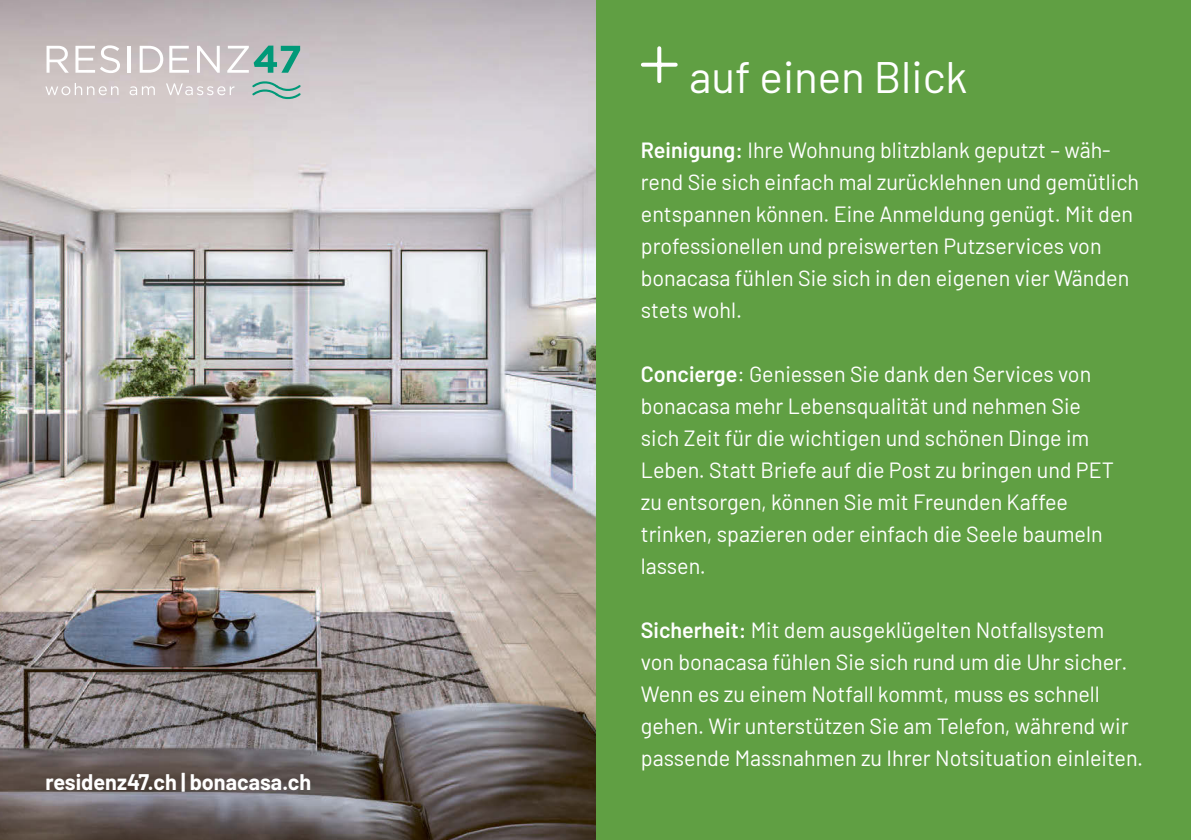
<style>
.page{position:relative;width:1191px;height:840px;background:#fff}
.page>*{position:absolute;margin:0;border:0;box-sizing:border-box;transform-origin:0 0}
.t1{font:44px "Barlow";color:#fff}
.t2{font:22px/32px "Barlow";color:#fff}
.t3{font:700 22px "Barlow";color:#fff}
.s1{font-weight:600}
</style>
<div class="page">
<div style="left:595px;top:0;width:596px;height:839px;background:#609f43"></div>
<svg style="left:657px;top:48px;width:4px;height:33px"></svg>
<svg style="left:643px;top:63px;width:32px;height:4px"></svg>
<img style="left:0;top:0;width:595px;height:839px">
<svg style="left:45px;top:83px;width:73px;height:12px"></svg>
<svg style="left:130px;top:86px;width:25px;height:9px"></svg>
<svg style="left:166px;top:83px;width:68px;height:12px"></svg>
<svg style="left:47px;top:46px;width:22px;height:27px"></svg>
<svg style="left:75px;top:45px;width:45px;height:28px"></svg>
<hr style="left:128px;top:46px;width:3px;height:27px;background:#fff">
<svg style="left:140px;top:46px;width:49px;height:27px"></svg>
<svg style="left:197px;top:46px;width:23px;height:27px"></svg>
<svg style="left:227px;top:46px;width:73px;height:27px;background:#96bbb4"></svg>
<svg style="left:252px;top:81px;width:49px;height:18px"></svg>
<p class="t3" style="left:45px;top:765px;width:267px">residenz47.ch | bonacasa.ch</p>
<h1 class="t1" style="left:689px;top:46px;width:280px">auf einen Blick</h1>
<p class="t2" style="left:641px;top:132px;width:500px"><span class="s1">Reinigung:</span> Ihre Wohnung blitzblank geputzt – wäh&shy;rend Sie sich einfach mal zurücklehnen und gemütlich entspannen können. Eine Anmeldung genügt. Mit den professionellen und preiswerten Putzservices von bonacasa fühlen Sie sich in den eigenen vier Wänden stets wohl.</p>
<p class="t2" style="left:641px;top:356px;width:474px"><span class="s1">Concierge</span>: Geniessen Sie dank den Services von bonacasa mehr Lebensqualität und nehmen Sie sich Zeit für die wichtigen und schönen Dinge im Leben. Statt Briefe auf die Post zu bringen und PET zu entsorgen, können Sie mit Freunden Kaffee trinken, spazieren oder einfach die Seele baumeln lassen.</p>
<p class="t2" style="left:641px;top:612px;width:504px"><span class="s1">Sicherheit:</span> Mit dem ausgeklügelten Notfallsystem<br>von bonacasa fühlen Sie sich rund um die Uhr sicher.<br>Wenn es zu einem Notfall kommt, muss es schnell gehen. Wir unterstützen Sie am Telefon, während wir passende Massnahmen zu Ihrer Notsituation einleiten.</p>
</div>
